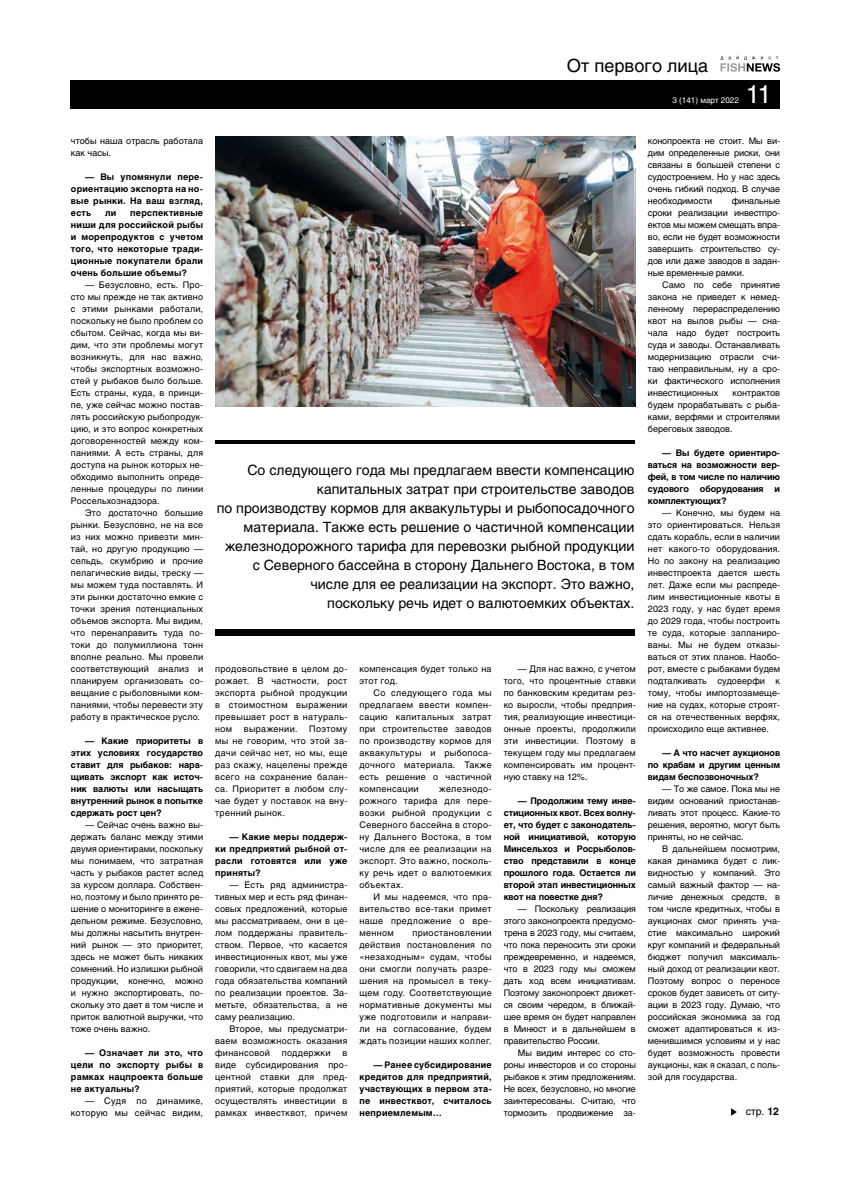
<style>
.page{position:relative;width:851px;height:1191px;background:#fff}
.page>*{position:absolute;margin:0;border:0;box-sizing:border-box;transform-origin:0 0}
.t1{font:25px "Helios C";color:#fff}
.t2{font:18px "Helios C";color:#000}
.t3{font:14px/19px "Helios C";color:#000;text-align:right}
.t4{font:10.4px "Helios C";color:#000}
.t5{font:9px/12px "Helios C";letter-spacing:.015em;color:#000;text-align:justify}
.t6{font:700 9px/12px "Helios C";letter-spacing:.015em;color:#000;text-align:justify}
.t7{font:9px/12px "Helios C";letter-spacing:.035em;color:#000;text-align:right}
.t8{font:8px "Helios C";color:#fff}
.s1{font-weight:700}
</style>
<div class="page">
<div style="left:71px;top:81px;width:709px;height:28px;background:#000"></div>
<svg style="left:720px;top:56px;width:60px;height:16px"></svg>
<svg style="left:731px;top:1108px;width:5px;height:7px"></svg>
<img style="left:215px;top:136px;width:420px;height:270px">
<hr style="left:215px;top:440px;width:419px;height:3px;background:#000">
<div style="left:215px;top:629px;width:419px;height:6px;background:#000"></div>
<h2 class="t2" style="left:566px;top:54px;width:143px">От первого лица</h2>
<p class="t8" style="left:672px;top:95px;width:68px">3 (141) март 2022</p>
<h1 class="t1" style="left:745px;top:79px;width:27px">11</h1>
<p class="t5" style="left:71px;top:135px;width:134px">чтобы наша отрасль работала как часы.</p>
<p class="t6" style="left:71px;top:171px;width:134px;text-indent:14px">— Вы упомянули пере&shy;ориентацию экспорта на но&shy;вые рынки. На ваш взгляд, есть</p>
<p class="t6" style="left:71px;top:207px;width:134px;text-indent:59px">перспективные ниши для российской рыбы и морепродуктов с учетом того, что некоторые тради&shy;ционные покупатели брали очень большие объемы?</p>
<p class="t5" style="left:71px;top:279px;width:134px;text-indent:14px">— Безусловно, есть. Про&shy;сто мы прежде не так активно с этими рынками работали, поскольку не было проблем со сбытом. Сейчас, когда мы ви&shy;дим, что эти проблемы могут возникнуть, для нас важно, чтобы экспортных возможно&shy;стей у рыбаков было больше.<br>Есть страны, куда, в принци&shy;пе, уже сейчас можно постав&shy;лять российскую рыбопродук&shy;цию, и это вопрос конкретных договоренностей между ком&shy;паниями. А есть страны, для доступа на рынок которых не&shy;обходимо выполнить опреде&shy;ленные процедуры по линии Россельхознадзора.</p>
<p class="t5" style="left:71px;top:507px;width:134px;text-indent:14px">Это достаточно большие рынки. Безусловно, не на все из них можно привезти мин&shy;тай, но другую продукцию — сельдь, скумбрию и прочие пелагические виды, треску — мы можем туда поставлять. И эти рынки достаточно емкие с точки зрения потенциальных объемов экспорта. Мы видим, что перенаправить туда по&shy;токи до полумиллиона тонн вполне реально. Мы провели соответствующий анализ и планируем организовать со&shy;вещание с рыболовными ком&shy;паниями, чтобы перевести эту работу в практическое русло.</p>
<p class="t6" style="left:71px;top:735px;width:134px;text-indent:14px">— Какие приоритеты в этих условиях государство ставит для рыбаков: нара&shy;щивать экспорт как источ&shy;ник валюты или насыщать внутренний рынок в попытке сдержать рост цен?</p>
<p class="t5" style="left:71px;top:819px;width:134px;text-indent:14px">— Сейчас очень важно вы&shy;держать баланс между этими двумя ориентирами, поскольку мы понимаем, что затратная часть у рыбаков растет вслед за курсом доллара. Собствен&shy;но, поэтому и было принято ре&shy;шение о мониторинге в ежене&shy;дельном режиме. Безусловно, мы должны насытить внутрен&shy;ний рынок — это приоритет, здесь не может быть никаких сомнений. Но излишки рыбной продукции, конечно, можно и нужно экспортировать, по&shy;скольку это дает в том числе и приток валютной выручки, что тоже очень важно.</p>
<p class="t6" style="left:71px;top:1047px;width:134px;text-indent:14px">— Означает ли это, что цели по экспорту рыбы в рамках нацпроекта больше не актуальны?</p>
<p class="t7" style="left:71px;top:1095px;width:134px">— Судя по динамике, которую мы сейчас видим,</p>
<p class="t6" style="left:105px;top:207px;width:13px">ли</p>
<p class="t3" style="left:217px;top:460px;width:419px">Со следующего года мы предлагаем ввести компенсацию капитальных затрат при строительстве заводов<br>по производству кормов для аквакультуры и рыбопосадочного материала. Также есть решение о частичной компенсации железнодорожного тарифа для перевозки рыбной продукции с Северного бассейна в сторону Дальнего Востока, в том числе для ее реализации на экспорт. Это важно,<br>поскольку речь идет о валютоемких объектах.</p>
<p class="t5" style="left:215px;top:663px;width:134px">продовольствие в целом до&shy;рожает. В частности, рост экспорта рыбной продукции в стоимостном выражении превышает рост в натураль&shy;ном</p>
<p class="t5" style="left:215px;top:722px;width:134px;text-indent:94px">Поэтому мы не говорим, что этой за&shy;дачи сейчас нет, но мы, еще раз скажу, нацелены прежде всего на сохранение балан&shy;са. Приоритет в любом слу&shy;чае будет у поставок на вну&shy;тренний рынок.</p>
<p class="t6" style="left:215px;top:831px;width:134px;text-indent:14px">— Какие меры поддерж&shy;ки предприятий рыбной от&shy;расли готовятся или уже приняты?</p>
<p class="t5" style="left:215px;top:878px;width:134px;text-indent:14px">— Есть ряд администра&shy;тивных мер и есть ряд финан&shy;совых предложений, которые мы рассматриваем, они в це&shy;лом поддержаны правитель&shy;ством. Первое, что касается инвестиционных квот, мы уже говорили, что сдвигаем на два года обязательства компаний по реализации проектов. За&shy;метьте, обязательства, а не саму реализацию.</p>
<p class="t5" style="left:215px;top:1022px;width:134px;text-indent:14px">Второе, мы предусматри&shy;ваем возможность оказания финансовой</p>
<p class="t7" style="left:244px;top:722px;width:55px">выражении.</p>
<p class="t5" style="left:282px;top:1046px;width:50px">поддержки</p>
<p class="t5" style="left:215px;top:1046px;width:134px;text-indent:127px">в виде субсидирования про&shy;центной ставки для пред&shy;приятий, которые продолжат осуществлять инвестиции в рамках инвестквот, причем</p>
<p class="t5" style="left:359px;top:662px;width:134px">компенсация будет только на этот год.</p>
<p class="t5" style="left:359px;top:686px;width:134px;text-indent:14px">Со следующего года мы предлагаем ввести компен&shy;сацию капитальных затрат при строительстве заводов по производству кормов для аквакультуры и рыбопоса&shy;дочного материала. Также есть решение о частичной компенсации</p>
<p class="t5" style="left:359px;top:782px;width:134px;text-indent:80px">железнодо&shy;рожного тарифа для пере&shy;возки рыбной продукции с Северного бассейна в сторо&shy;ну Дальнего Востока, в том числе для ее реализации на экспорт. Это важно, посколь&shy;ку речь идет о валютоемких объектах.</p>
<p class="t5" style="left:359px;top:890px;width:134px;text-indent:14px">И мы надеемся, что пра&shy;вительство все-таки примет наше предложение о вре&shy;менном</p>
<p class="t5" style="left:359px;top:926px;width:134px;text-indent:53px">приостановлении действия постановления по «незаходным» судам, чтобы они смогли получать разре&shy;шения на промысел в теку&shy;щем году. Соответствующие нормативные документы мы уже подготовили и направи&shy;ли на согласование, будем ждать позиции наших коллег.</p>
<p class="t6" style="left:359px;top:1058px;width:134px;text-indent:14px">— Ранее субсидирование кредитов для предприятий, участвующих в первом эта&shy;пе инвестквот, считалось неприемлемым…</p>
<p class="t5" style="left:503px;top:662px;width:134px;text-indent:14px">— Для нас важно, с учетом того, что процентные ставки по банковским кредитам рез&shy;ко выросли, чтобы предприя&shy;тия, реализующие инвестици&shy;онные проекты, продолжили эти инвестиции. Поэтому в текущем году мы предлагаем компенсировать им процент&shy;ную ставку на 12%.</p>
<p class="t6" style="left:503px;top:794px;width:134px;text-indent:14px">— Продолжим тему инве&shy;стиционных квот. Всех волну&shy;ет, что будет с законодатель&shy;ной инициативой, которую Минсельхоз и Росрыболов&shy;ство представили в конце прошлого года. Остается ли второй этап инвестиционных квот на повестке дня?</p>
<p class="t5" style="left:503px;top:902px;width:134px;text-indent:14px">— Поскольку реализация этого законопроекта предусмо&shy;трена в 2023 году, мы считаем, что пока переносить эти сроки преждевременно, и надеемся, что в 2023 году мы сможем дать ход всем инициативам.<br>Поэтому законопроект движет&shy;ся своим чередом, в ближай&shy;шее время он будет направлен в Минюст и в дальнейшем в правительство России.</p>
<p class="t5" style="left:503px;top:1046px;width:134px;text-indent:14px">Мы видим интерес со сто&shy;роны инвесторов и со стороны рыбаков к этим предложениям.<br>Не всех, безусловно, но многие заинтересованы. Считаю, что тормозить продвижение за-</p>
<p class="t5" style="left:647px;top:134px;width:134px">конопроекта не стоит. Мы ви&shy;дим определенные риски, они связаны в большей степени с судостроением. Но у нас здесь очень гибкий подход. В случае необходимости</p>
<p class="t5" style="left:647px;top:194px;width:134px;text-indent:84px">финальные сроки реализации инвестпро&shy;ектов мы можем смещать впра&shy;во, если не будет возможности завершить строительство су&shy;дов или даже заводов в задан&shy;ные временные рамки.</p>
<p class="t5" style="left:647px;top:278px;width:134px;text-indent:14px">Само по себе принятие закона не приведет к немед&shy;ленному перераспределению квот на вылов рыбы — сна&shy;чала надо будет построить суда и заводы. Останавливать модернизацию отрасли счи&shy;таю неправильным, ну а сро&shy;ки фактического исполнения инвестиционных</p>
<p class="t5" style="left:647px;top:386px;width:134px;text-indent:85px">контрактов будем прорабатывать с рыба&shy;ками, верфями и строителями береговых заводов.</p>
<p class="t6" style="left:647px;top:446px;width:134px;text-indent:14px">— Вы будете ориентиро&shy;ваться на возможности вер&shy;фей, в том числе по наличию судового оборудования и комплектующих?</p>
<p class="t5" style="left:647px;top:506px;width:134px;text-indent:14px">— Конечно, мы будем на это ориентироваться. Нельзя сдать корабль, если в наличии нет какого-то оборудования.<br>Но по закону на реализацию инвестпроекта дается шесть лет. Даже если мы распреде&shy;лим инвестиционные квоты в 2023 году, у нас будет время до 2029 года, чтобы построить те суда, которые запланиро&shy;ваны. Мы не будем отказы&shy;ваться от этих планов. Наобо&shy;рот, вместе с рыбаками будем подталкивать судоверфи к тому, чтобы импортозамеще&shy;ние на судах, которые строят&shy;ся на отечественных верфях, происходило еще активнее.</p>
<p class="t6" style="left:647px;top:746px;width:134px;text-indent:14px">— А что насчет аукционов по крабам и другим ценным видам беспозвоночных?</p>
<p class="t5" style="left:647px;top:782px;width:134px;text-indent:14px">— То же самое. Пока мы не видим оснований приостанав&shy;ливать этот процесс. Какие-то решения, вероятно, могут быть приняты, но не сейчас.</p>
<p class="t5" style="left:647px;top:842px;width:134px;text-indent:14px">В дальнейшем посмотрим, какая динамика будет с лик&shy;видностью у компаний. Это самый важный фактор — на&shy;личие денежных средств, в том числе кредитных, чтобы в аукционах смог принять уча&shy;стие максимально широкий круг компаний и федеральный бюджет получил максималь&shy;ный доход от реализации квот.<br>Поэтому вопрос о переносе сроков будет зависеть от ситу&shy;ации в 2023 году. Думаю, что российская экономика за год сможет адаптироваться к из&shy;менившимся условиям и у нас будет возможность провести аукционы, как я сказал, с поль&shy;зой для государства.</p>
<p class="t4" style="left:745px;top:1104px;width:35px">стр. <span class="s1">12</span></p>
</div>
